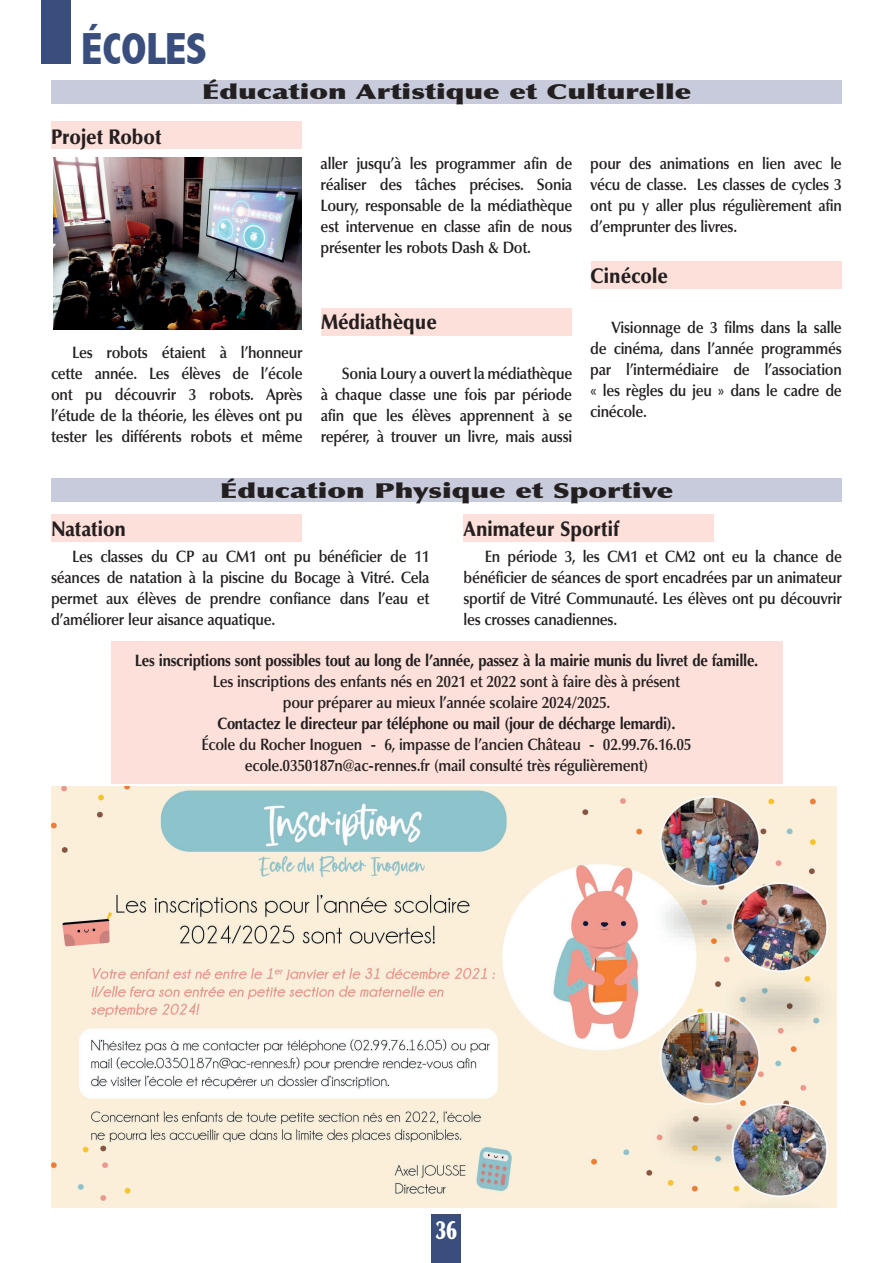
<style>
.page{position:relative;width:893px;height:1263px;background:#fff}
.page>*{position:absolute;margin:0;border:0;box-sizing:border-box;transform-origin:0 0}
.t1{font:800 condensed 45px "Abadi";color:#394e7c}
.t2{font:900 25.5px "Optima LT Std";color:#fff;scale:.73 1}
.t3{font:900 21px "Optima LT Std";color:#231f20;scale:.9 1}
.t4{font:900 20.7px "Optima LT Std";color:#231f20;scale:1.4 1}
.t5{font:600 16.5px/21px "Optima LT Std";letter-spacing:-.02em;color:#231f20;text-align:justify;scale:.9 1}
.t6{font:700 16.5px "Optima LT Std";letter-spacing:-.02em;color:#231f20;scale:.9 1}
.s1{font-style:inherit}
</style>
<div class="page">
<div style="left:51px;top:81px;width:791px;height:23px;background:#c7cbdc"></div>
<div style="left:51px;top:478px;width:791px;height:24px;background:#c7cbdc"></div>
<div style="left:51px;top:121px;width:251px;height:28px;background:#fde0da"></div>
<div style="left:51px;top:514px;width:251px;height:28px;background:#fde0da"></div>
<div style="left:321px;top:308px;width:251px;height:28px;background:#fde0da"></div>
<div style="left:591px;top:261px;width:251px;height:28px;background:#fde0da"></div>
<div style="left:463px;top:514px;width:251px;height:28px;background:#fde0da"></div>
<img style="left:53px;top:157px;width:248px;height:173px">
<div style="left:111px;top:641px;width:671px;height:142px;background:#fde0da"></div>
<img style="left:51px;top:787px;width:786px;height:421px">
<div style="left:41px;top:0;width:30px;height:64px;background:#394e7c"></div>
<div style="left:432px;top:1214px;width:29px;height:49px;background:#394e7c"></div>
<h1 class="t1" style="left:81px;top:23px;width:43px"><span class="s1">É</span>COLES</h1>
<p class="t3" style="left:51px;top:124px;width:124px">Projet Robot</p>
<p class="t4" style="left:202px;top:79px;width:351px">Éducation Artistique et Culturelle</p>
<p class="t5" style="left:51px;top:342px;width:281px;text-indent:21px">Les robots étaient à l’honneur cette année. Les élèves de l’école ont pu découvrir 3 robots. Après l’étude de la théorie, les élèves ont pu tester les différents robots et même</p>
<p class="t5" style="left:321px;top:153px;width:281px">aller jusqu’à les programmer afin de réaliser des tâches précises. Sonia Loury, responsable de la médiathèque est intervenue en classe afin de nous présenter les robots Dash &amp; Dot.</p>
<p class="t3" style="left:321px;top:309px;width:131px">Médiathèque</p>
<p class="t5" style="left:321px;top:363px;width:281px;text-indent:21px">Sonia Loury a ouvert la médiathèque à chaque classe une fois par période afin que les élèves apprennent à se repérer, à trouver un livre, mais aussi</p>
<p class="t5" style="left:590px;top:153px;width:281px">pour des animations en lien avec le vécu de classe. Les classes de cycles 3 ont pu y aller plus régulièrement afin d’emprunter des livres.</p>
<p class="t3" style="left:590px;top:263px;width:88px">Cinécole</p>
<p class="t5" style="left:590px;top:317px;width:281px;text-indent:21px">Visionnage de 3 films dans la salle de cinéma, dans l’année programmés par l’intermédiaire de l’association « les règles du jeu » dans le cadre de cinécole.</p>
<p class="t4" style="left:220px;top:478px;width:325px">Éducation Physique et Sportive</p>
<p class="t3" style="left:51px;top:517px;width:85px">Natation</p>
<p class="t5" style="left:51px;top:546px;width:422px;text-indent:21px">Les classes du CP au CM1 ont pu bénéficier de 11 séances de natation à la piscine du Bocage à Vitré. Cela permet aux élèves de prendre confiance dans l’eau et d’améliorer leur aisance aquatique.</p>
<p class="t3" style="left:463px;top:517px;width:175px">Animateur Sportif</p>
<p class="t5" style="left:463px;top:546px;width:422px;text-indent:21px">En période 3, les CM1 et CM2 ont eu la chance de bénéficier de séances de sport encadrées par un animateur sportif de Vitré Communauté. Les élèves ont pu découvrir les crosses canadiennes.</p>
<p class="t6" style="left:135px;top:651px;width:694px">Les inscriptions sont possibles tout au long de l’année, passez à la mairie munis du livret de famille.</p>
<p class="t5" style="left:213px;top:671px;width:521px;text-align:center">Les inscriptions des enfants nés en 2021 et 2022 sont à faire dès à présent pour préparer au mieux l’année scolaire 2024/2025.</p>
<p class="t6" style="left:217px;top:714px;width:511px">Contactez le directeur par téléphone ou mail (jour de décharge lemardi).</p>
<p class="t5" style="left:201px;top:734px;width:546px;text-align:center">École du Rocher Inoguen - 6, impasse de l’ancien Château - 02.99.76.16.05 ecole.0350187n@ac-rennes.fr (mail consulté très régulièrement)</p>
<h2 class="t2" style="left:436px;top:1215px;width:31px">36</h2>
</div>
